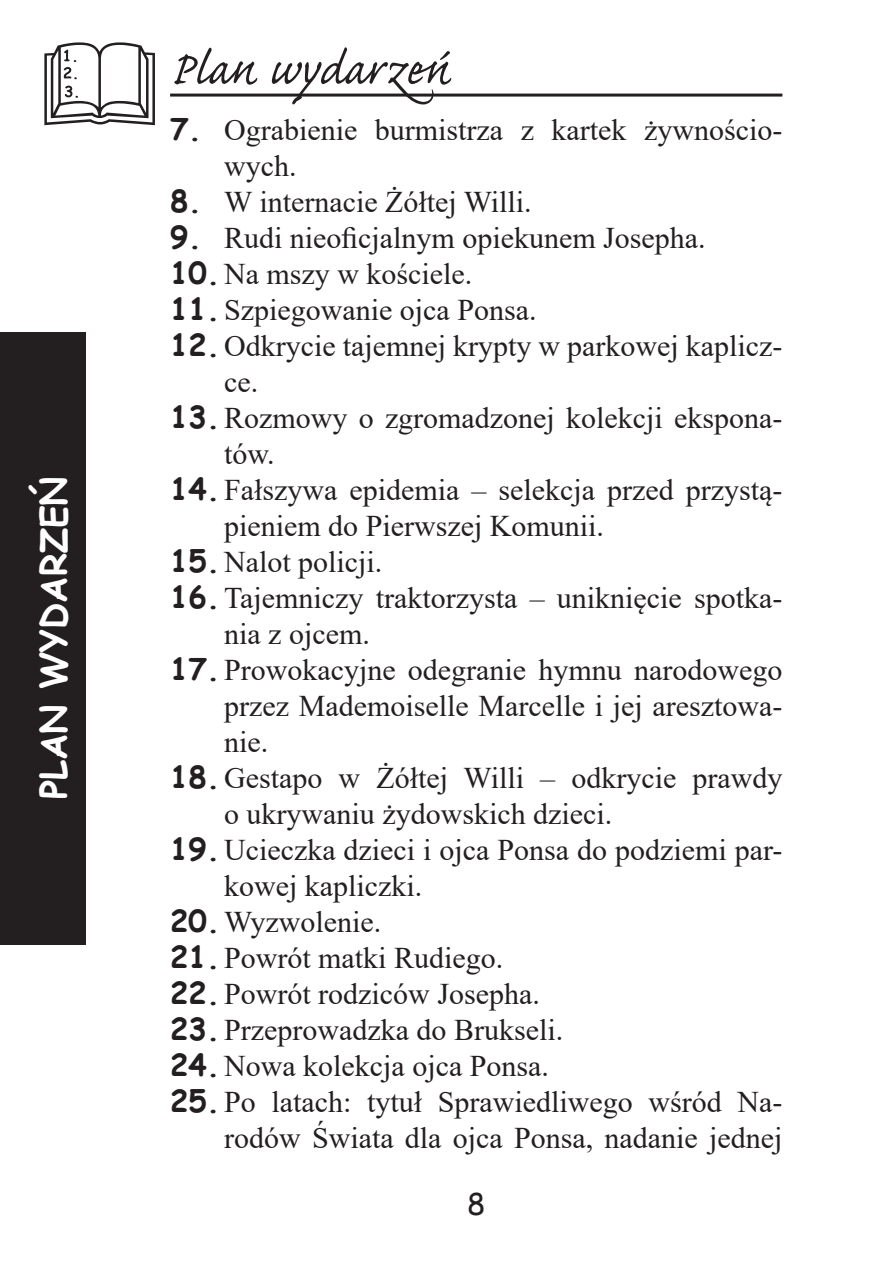
<style>
.page{position:relative;width:893px;height:1276px;background:#fff}
.page>*{position:absolute;margin:0;border:0;box-sizing:border-box;transform-origin:0 0}
.t1{font:60px "Caflisch Script Pro";letter-spacing:.005em;color:#231f20}
.t2{font:700 36px "Comic Sans MS";color:#fff}
.t3{font:30px/36px "Times New Roman";color:#231f20}
.t4{font:30px "Comic Sans MS";color:#231f20}
.s1{font-family:"Comic Sans MS";font-weight:700}
</style>
<div class="page">
<div style="left:0;top:332px;width:85px;height:612px;background:#231f20"></div>
<hr style="left:170px;top:94px;width:612px;height:3px;background:#231f20">
<svg style="left:44px;top:42px;width:111px;height:83px"></svg>
<p class="t2" style="left:27px;top:799px;width:324px;rotate:-90deg">PLAN WYDARZEŃ</p>
<h1 class="t1" style="left:170px;top:38px;width:282px">Plan wydarzeń</h1>
<p class="t3" style="left:224px;top:111px;width:560px;text-indent:-54px"><span class="s1">7.</span> Ograbienie burmistrza z kartek żywnościo&shy;wych.</p>
<p class="t3" style="left:170px;top:183px;width:363px"><span class="s1">8.</span> W internacie Żółtej Willi.</p>
<p class="t3" style="left:170px;top:219px;width:537px"><span class="s1">9.</span> Rudi nieoficjalnym opiekunem Josepha.</p>
<p class="t3" style="left:170px;top:255px;width:304px"><span class="s1">10.</span> Na mszy w kościele.</p>
<p class="t3" style="left:170px;top:291px;width:368px"><span class="s1">11.</span> Szpiegowanie ojca Ponsa.</p>
<p class="t3" style="left:224px;top:327px;width:560px;text-indent:-54px"><span class="s1">12.</span> Odkrycie tajemnej krypty w parkowej kaplicz&shy;ce.</p>
<p class="t3" style="left:224px;top:399px;width:560px;text-indent:-54px"><span class="s1">13.</span>Rozmowy o zgromadzonej kolekcji ekspona&shy;tów.</p>
<p class="t3" style="left:224px;top:471px;width:560px;text-indent:-54px"><span class="s1">14.</span> Fałszywa epidemia – selekcja przed przystą&shy;pieniem do Pierwszej Komunii.</p>
<p class="t3" style="left:170px;top:543px;width:214px"><span class="s1">15.</span> Nalot policji.</p>
<p class="t3" style="left:224px;top:579px;width:560px;text-indent:-54px"><span class="s1">16.</span>Tajemniczy traktorzysta – uniknięcie spotka&shy;nia z ojcem.</p>
<p class="t3" style="left:224px;top:651px;width:560px;text-align:justify;text-indent:-54px"><span class="s1">17.</span> Prowokacyjne odegranie hymnu narodowego przez Mademoiselle Marcelle i jej aresztowa&shy;nie.</p>
<p class="t3" style="left:224px;top:759px;width:560px;text-indent:-54px"><span class="s1">18.</span> Gestapo w Żółtej Willi – odkrycie prawdy o ukrywaniu żydowskich dzieci.</p>
<p class="t3" style="left:224px;top:831px;width:560px;text-indent:-54px"><span class="s1">19.</span> Ucieczka dzieci i ojca Ponsa do podziemi par&shy;kowej kapliczki.</p>
<p class="t3" style="left:170px;top:903px;width:213px"><span class="s1">20.</span>Wyzwolenie.</p>
<p class="t3" style="left:170px;top:939px;width:335px"><span class="s1">21.</span> Powrót matki Rudiego.</p>
<p class="t3" style="left:170px;top:975px;width:371px"><span class="s1">22.</span> Powrót rodziców Josepha.</p>
<p class="t3" style="left:170px;top:1011px;width:395px"><span class="s1">23.</span> Przeprowadzka do Brukseli.</p>
<p class="t3" style="left:170px;top:1047px;width:380px"><span class="s1">24.</span> Nowa kolekcja ojca Ponsa.</p>
<p class="t3" style="left:170px;top:1083px;width:614px;text-align:right"><span class="s1">25.</span> Po latach: tytuł Sprawiedliwego wśród Na&shy;rodów Świata dla ojca Ponsa, nadanie jednej</p>
<p class="t4" style="left:467px;top:1181px;width:20px">8</p>
</div>
